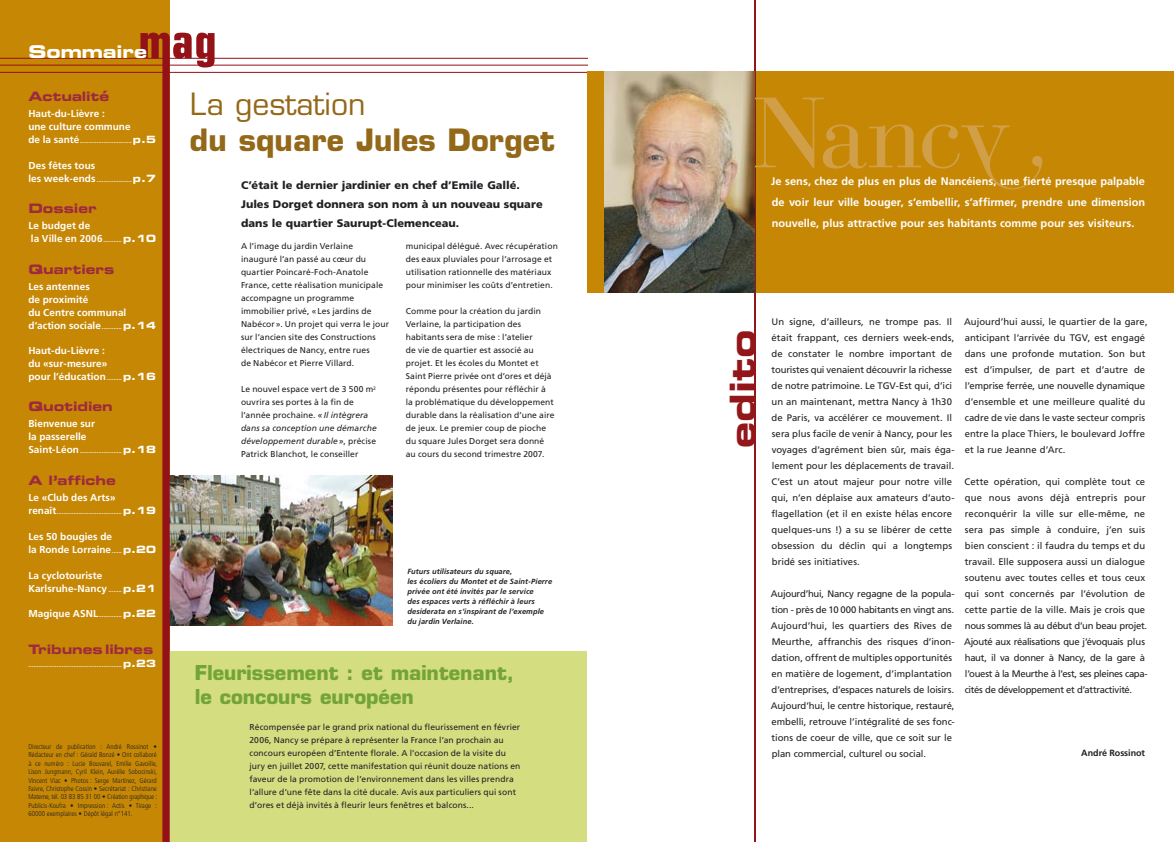
<style>
.page{position:relative;width:1174px;height:842px;background:#fff}
.page>*{position:absolute;margin:0;border:0;box-sizing:border-box;transform-origin:0 0}
.t1{font:35px "Eurostile Bold Extended Two";color:#93171a}
.t2{font:700 30px "Eurostile";color:#936818}
.t3{font:30px "Eurostile";color:#936818}
.t4{font:700 20px/24px "Eurostile";color:#72a436}
.t5{font:17.5px "Eurostile Bold Extended Two";color:#fff}
.t6{font:13px "Eurostile Bold Extended Two";color:#9e2a3e}
.t7{font:700 11px/21px "Frutiger";color:#fff;text-align:justify}
.t8{font:900 11px/19px "Frutiger";letter-spacing:.005em;color:#212125}
.t9{font:700 10px/13px "Frutiger";letter-spacing:.005em;color:#fff}
.t10{font:9.5px/16px "Frutiger";color:#212125}
.t11{font:700 9px "Frutiger";letter-spacing:-.005em;color:#212125}
.t12{font:8.5px/13px "Frutiger";letter-spacing:.01em;color:#212125}
.t13{font:italic 700 7.5px/10px "Frutiger";letter-spacing:.01em;color:#212125}
.t14{font:300 condensed 7px/8.4px "Frutiger";color:#212125;text-align:justify}
.t15{font:700 6px "Frutiger";color:#fff}
.s1{font-size:10px}
.s2{font-family:"Eurostile Bold Extended Two";font-weight:400;font-size:10px}
.s3{font-size:6px}
.s4{font-family:"Eurostile Bold Extended Two";font-weight:400}
.s5{font-style:italic}
</style>
<div class="page">
<div style="left:0;top:0;width:170px;height:842px;background:#c68705"></div>
<svg style="left:0;top:33px;width:587px;height:809px"></svg>
<div style="left:587px;top:72px;width:587px;height:221px;background:#c68705"></div>
<hr style="left:754px;top:0;width:1px;height:842px;background:#93171a">
<img style="left:754px;top:72px;width:289px;height:142px">
<div style="left:856px;top:88px;width:107px;height:33px;background:#c68705"></div>
<img style="left:604px;top:72px;width:150px;height:221px">
<h3 class="t5" style="left:28px;top:39px;width:120px">Sommaire</h3>
<h3 class="t6" style="left:28px;top:87px;width:82px">Actualité</h3>
<p class="t9" style="left:28px;top:107px;width:104px">Haut-du-Lièvre :<br>une culture commune</p>
<p class="t15" style="left:28px;top:137px;width:129px"><span class="s1">de la santé</span> ............................... <span class="s2">p.5</span></p>
<p class="t9" style="left:28px;top:159px;width:68px">Des fêtes tous</p>
<p class="t15" style="left:28px;top:176px;width:129px"><span class="s1">les week-ends</span> ..................... <span class="s2">p.7</span></p>
<h3 class="t6" style="left:28px;top:199px;width:70px">Dossier</h3>
<p class="t9" style="left:28px;top:219px;width:129px">Le budget de<br>la Ville en 2006 <span class="s3">...........</span> <span class="s4">p.10</span></p>
<h3 class="t6" style="left:28px;top:260px;width:88px">Quartiers</h3>
<p class="t9" style="left:28px;top:280px;width:129px">Les antennes<br>de proximité<br>du Centre communal d’action sociale <span class="s3">............</span> <span class="s4">p.14</span></p>
<p class="t9" style="left:28px;top:344px;width:129px">Haut-du-Lièvre :<br>du «sur-mesure»<br>pour l’éducation <span class="s3">.........</span> <span class="s4">p.16</span></p>
<h3 class="t6" style="left:28px;top:397px;width:86px">Quotidien</h3>
<p class="t9" style="left:28px;top:417px;width:68px">Bienvenue sur la passerelle</p>
<p class="t15" style="left:28px;top:448px;width:129px"><span class="s1">Saint-Léon</span> ......................... <span class="s2">p.18</span></p>
<h3 class="t6" style="left:28px;top:471px;width:89px">A l’affiche</h3>
<p class="t9" style="left:28px;top:491px;width:89px">Le «Club des Arts»</p>
<p class="t15" style="left:28px;top:508px;width:129px"><span class="s1">renaît</span> ....................................... <span class="s2">p.19</span></p>
<p class="t9" style="left:28px;top:530px;width:129px">Les 50 bougies de<br>la Ronde Lorraine <span class="s3">......</span> <span class="s4">p.20</span></p>
<p class="t9" style="left:28px;top:569px;width:129px">La cyclotouriste<br>Karlsruhe-Nancy <span class="s3">........</span> <span class="s4">p.21</span></p>
<p class="t15" style="left:28px;top:611px;width:129px"><span class="s1">Magique ASNL</span> .............. <span class="s2">p.22</span></p>
<h3 class="t6" style="left:28px;top:640px;width:126px">Tribunes libres</h3>
<p class="t15" style="left:28px;top:661px;width:129px">........................................................ <span class="s2">p.23</span></p>
<p class="t14" style="left:28px;top:742px;width:130px">Directeur de publication : André Rossinot • Rédacteur en chef : Gérald Bonzé • Ont collaboré à ce numéro : Lucie Bouvarel, Emilie Gavoille, Lison Jungmann, Cyril Klein, Aurélie Sobocinski, Vincent Viac • Photos : Serge Martinez, Gérard Faivre, Christophe Cossin • Secrétariat : Christiane Materne, tél. 03 83 85 31 00 • Création graphique :<br>Publicis-Koufra • Impression : Actis • Tirage :<br>60000 exemplaires • Dépôt légal n°141.</p>
<h2 class="t3" style="left:190px;top:86px;width:177px">La gestation</h2>
<h2 class="t2" style="left:190px;top:121px;width:366px">du square Jules Dorget</h2>
<p class="t8" style="left:241px;top:176px;width:303px">C’était le dernier jardinier en chef d’Emile Gallé.<br>Jules Dorget donnera son nom à un nouveau square dans le quartier Saurupt-Clemenceau.</p>
<p class="t12" style="left:241px;top:240px;width:149px">A l’image du jardin Verlaine inauguré l’an passé au cœur du quartier Poincaré-Foch-Anatole<br>France, cette réalisation municipale accompagne un programme immobilier privé, « Les jardins de<br>Nabécor ». Un projet qui verra le jour sur l’ancien site des Constructions électriques de Nancy, entre rues<br>de Nabécor et Pierre Villard.</p>
<p class="t12" style="left:241px;top:383px;width:137px">Le nouvel espace vert de 3 500 m<sup>2 </sup>ouvrira ses portes à la fin de l’année prochaine. <span class="s5">« Il intègrera dans sa conception une démarche développement durable »</span>, précise<br>Patrick Blanchot, le conseiller</p>
<p class="t12" style="left:406px;top:240px;width:153px">municipal délégué. Avec récupération des eaux pluviales pour l’arrosage et utilisation rationnelle des matériaux pour minimiser les coûts d’entretien.</p>
<p class="t12" style="left:406px;top:305px;width:150px">Comme pour la création du jardin Verlaine, la participation des habitants sera de mise : l’atelier<br>de vie de quartier est associé au projet. Et les écoles du Montet et Saint Pierre privée ont d’ores et déjà répondu présentes pour réfléchir à la problématique du développement durable dans la réalisation d’une aire de jeux. Le premier coup de pioche du square Jules Dorget sera donné au cours du second trimestre 2007.</p>
<p class="t13" style="left:407px;top:566px;width:146px">Futurs utilisateurs du square,<br>les écoliers du Montet et de Saint-Pierre privée ont été invités par le service<br>des espaces verts à réfléchir à leurs desiderata en s’inspirant de l’exemple du jardin Verlaine.</p>
<h3 class="t4" style="left:195px;top:661px;width:321px">Fleurissement : et maintenant, le concours européen</h3>
<p class="t12" style="left:249px;top:721px;width:272px">Récompensée par le grand prix national du fleurissement en février 2006, Nancy se prépare à représenter la France l’an prochain au concours européen d’Entente florale. A l’occasion de la visite du jury en juillet 2007, cette manifestation qui réunit douze nations en faveur de la promotion de l’environnement dans les villes prendra l’allure d’une fête dans la cité ducale. Avis aux particuliers qui sont d’ores et déjà invités à fleurir leurs fenêtres et balcons...</p>
<p class="t7" style="left:771px;top:170px;width:375px">Je sens, chez de plus en plus de Nancéiens, une fierté presque palpable de voir leur ville bouger, s’embellir, s’affirmer, prendre une dimension nouvelle, plus attractive pour ses habitants comme pour ses visiteurs.</p>
<h1 class="t1" style="left:718px;top:448px;width:120px;rotate:-90deg">edito</h1>
<p class="t10" style="left:771px;top:313px;width:185px">Un signe, d’ailleurs, ne trompe pas. Il était frappant, ces derniers week-ends, de constater le nombre important de touristes qui venaient découvrir la richesse de notre patrimoine. Le TGV-Est qui, d’ici un an maintenant, mettra Nancy à 1h30 de Paris, va accélérer ce mouvement. Il sera plus facile de venir à Nancy, pour les voyages d’agrément bien sûr, mais éga&shy;lement pour les déplacements de travail.<br>C’est un atout majeur pour notre ville qui, n’en déplaise aux amateurs d’auto&shy;flagellation (et il en existe hélas encore quelques-uns !) a su se libérer de cette obsession du déclin qui a longtemps bridé ses initiatives.</p>
<p class="t10" style="left:771px;top:585px;width:185px">Aujourd’hui, Nancy regagne de la popula&shy;tion - près de 10 000 habitants en vingt ans.<br>Aujourd’hui, les quartiers des Rives de Meurthe, affranchis des risques d’inon&shy;dation, offrent de multiples opportunités en matière de logement, d’implantation d’entreprises, d’espaces naturels de loisirs.<br>Aujourd’hui, le centre historique, restauré, embelli, retrouve l’intégralité de ses fonc&shy;tions de coeur de ville, que ce soit sur le plan commercial, culturel ou social.</p>
<p class="t10" style="left:964px;top:313px;width:185px">Aujourd’hui aussi, le quartier de la gare, anticipant l’arrivée du TGV, est engagé dans une profonde mutation. Son but est d’impulser, de part et d’autre de l’emprise ferrée, une nouvelle dynamique d’ensemble et une meilleure qualité du cadre de vie dans le vaste secteur compris entre la place Thiers, le boulevard Joffre et la rue Jeanne d’Arc.</p>
<p class="t10" style="left:964px;top:473px;width:185px">Cette opération, qui complète tout ce que nous avons déjà entrepris pour reconquérir la ville sur elle-même, ne sera pas simple à conduire, j’en suis bien conscient : il faudra du temps et du travail. Elle supposera aussi un dialogue soutenu avec toutes celles et tous ceux qui sont concernés par l’évolution de cette partie de la ville. Mais je crois que nous sommes là au début d’un beau projet.<br>Ajouté aux réalisations que j’évoquais plus haut, il va donner à Nancy, de la gare à l’ouest à la Meurthe à l’est, ses pleines capa&shy;cités de développement et d’attractivité.</p>
<p class="t11" style="left:1081px;top:748px;width:65px">André Rossinot</p>
</div>
